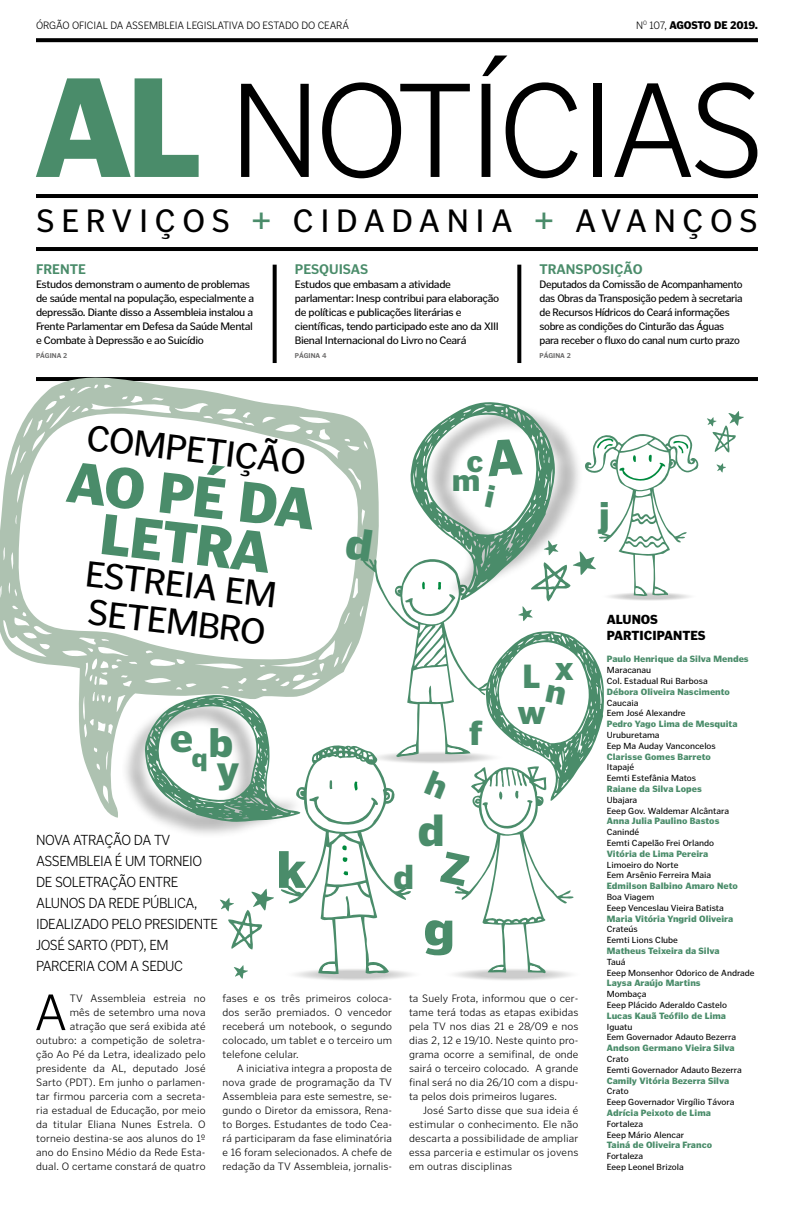
<style>
.page{position:relative;width:794px;height:1219px;background:#fff}
.page>*{position:absolute;margin:0;border:0;box-sizing:border-box;transform-origin:0 0}
.t1{font:300 138px "Poynter Gothic Text";letter-spacing:-.04em;color:#000}
.t2{font:900 57px/48.1px "Poynter Gothic Text";color:#4a8c6a;text-align:center}
.t3{font:300 52.5px "Poynter Gothic Text";color:#000}
.t4{font:900 51px "Poynter Gothic Text";color:#4a8c6a}
.t5{font:900 43.7px "Poynter Gothic Text";color:#4a8c6a}
.t6{font:900 40.1px/28.9px "Poynter Gothic Text";color:#4a8c6a;text-align:right}
.t7{font:37px/38px "Poynter Gothic Text";color:#000}
.t8{font:900 36.1px "Poynter Gothic Text";color:#4a8c6a}
.t9{font:900 33.7px "Poynter Gothic Text";color:#4a8c6a}
.t10{font:900 33.2px "Poynter Gothic Text";color:#4a8c6a}
.t11{font:33px "Poynter Gothic Text";letter-spacing:.2em;color:#000}
.t12{font:900 30.6px "Poynter Gothic Text";color:#4a8c6a}
.t13{font:300 15px/21px "Poynter Gothic Text";letter-spacing:-.03em;color:#000;scale:.96 1}
.t14{font:700 14px "Poynter Gothic Text";color:#4a8c6a}
.t15{font:900 13px/15.6px "Poynter Gothic Text";color:#000}
.t16{font:300 11px/14px "Poynter Gothic Text";letter-spacing:.015em;color:#000;text-align:justify}
.t17{font:11px/14px "Poynter Gothic Text";letter-spacing:-.03em;color:#000}
.t18{font:11px/14px "Poynter Gothic Text";letter-spacing:-.03em;color:#000;scale:.96 1}
.t19{font:300 11px "Poynter Gothic Text";letter-spacing:-.01em;color:#000}
.t20{font:900 11px "Poynter Gothic Text";letter-spacing:-.015em;color:#000}
.t21{font:9px/10.8px "Poynter Gothic Text";color:#000}
.t22{font:900 9px "Poynter Gothic Text";color:#4a8c6a}
.t23{font:700 7px "Poynter Gothic Text";color:#646363}
.s1{font-weight:300}
.s2{font-weight:900;font-size:139.8px;color:#4a8c6a}
.s3{color:#4a8c6a}
</style>
<div class="page">
<hr style="left:36px;top:247px;width:722px;height:4px;background:#000">
<hr style="left:36px;top:194px;width:722px;height:4px;background:#000">
<svg style="left:273px;top:265px;width:4px;height:98px"></svg>
<svg style="left:517px;top:265px;width:4px;height:98px"></svg>
<svg style="left:36px;top:38px;width:722px;height:4px;background:#0b0b0b"></svg>
<hr style="left:36px;top:377px;width:722px;height:4px;background:#000">
<svg style="left:0;top:377px;width:254px;height:441px"></svg>
<div style="left:120px;top:697px;width:183px;height:142px;background:#000;opacity:.28"></div>
<svg style="left:129px;top:401px;width:615px;height:579px"></svg>
<p class="t19" style="left:36px;top:19px;width:314px">ÓRGÃO OFICIAL DA ASSEMBLEIA LEGISLATIVA DO ESTADO DO CEARÁ</p>
<p class="t20" style="left:636px;top:19px;width:123px"><span class="s1">N</span><sup>0</sup> <span class="s1">107,</span> AGOSTO DE 2019.</p>
<h1 class="t1" style="left:34px;top:55px;width:732px"><span class="s2">AL</span> NOTÍCIAS</h1>
<h3 class="t11" style="left:36px;top:202px;width:723px">SERVIÇOS <span class="s3">+</span> CIDADANIA <span class="s3">+</span> AVANÇOS</h3>
<p class="t14" style="left:36px;top:261px;width:51px">FRENTE</p>
<p class="t17" style="left:36px;top:277px;width:220px">Estudos demonstram o aumento de problemas de saúde mental na população, especialmente a depressão. Diante disso a Assembleia instalou a Frente Parlamentar em Defesa da Saúde Mental e Combate à Depressão e ao Suicídio</p>
<p class="t23" style="left:36px;top:352px;width:33px">PÁGINA 2</p>
<p class="t14" style="left:295px;top:261px;width:75px">PESQUISAS</p>
<p class="t17" style="left:295px;top:277px;width:206px">Estudos que embasam a atividade parlamentar: Inesp contribui para elaboração de políticas e publicações literárias e científicas, tendo participado este ano da XIII Bienal Internacional do Livro no Ceará</p>
<p class="t23" style="left:295px;top:352px;width:33px">PÁGINA 4</p>
<p class="t14" style="left:539px;top:261px;width:105px">TRANSPOSIÇÃO</p>
<p class="t18" style="left:539px;top:277px;width:213px">Deputados da Comissão de Acompanhamento das Obras da Transposição pedem à secretaria de Recursos Hídricos do Ceará informações sobre as condições do Cinturão das Águas para receber o fluxo do canal num curto prazo</p>
<p class="t23" style="left:539px;top:352px;width:33px">PÁGINA 2</p>
<h3 class="t7" style="left:89px;top:419px;width:222px;rotate:6deg">COMPETIÇÃO</h3>
<h2 class="t2" style="left:71px;top:456px;width:251px;rotate:7deg">AO PÉ DA<br>LETRA</h2>
<h3 class="t7" style="left:87px;top:555px;width:194px;rotate:6deg">ESTREIA EM<br>SETEMBRO</h3>
<h3 class="t6" style="left:170px;top:726px;width:71px">e<sub>q</sub>b y</h3>
<h3 class="t12" style="left:466px;top:444px;width:19px">c</h3>
<h3 class="t12" style="left:452px;top:463px;width:30px">m</h3>
<h3 class="t9" style="left:469px;top:714px;width:15px">f</h3>
<h3 class="t10" style="left:522px;top:657px;width:20px">L</h3>
<h3 class="t10" style="left:517px;top:693px;width:30px">w</h3>
<h3 class="t10" style="left:555px;top:649px;width:20px">x</h3>
<h3 class="t5" style="left:417px;top:805px;width:29px">d</h3>
<h3 class="t13" style="left:36px;top:829px;width:191px">NOVA ATRAÇÃO DA TV<br>ASSEMBLEIA É UM TORNEIO<br>DE SOLETRAÇÃO ENTRE<br>ALUNOS DA REDE PÚBLICA,<br>IDEALIZADO PELO PRESIDENTE<br>JOSÉ SARTO (PDT), EM<br>PARCERIA COM A SEDUC</h3>
<h3 class="t3" style="left:34px;top:984px;width:34px">A</h3>
<h3 class="t4" style="left:276px;top:840px;width:32px">k</h3>
<h3 class="t9" style="left:393px;top:858px;width:23px">d</h3>
<h3 class="t4" style="left:423px;top:899px;width:33px">g</h3>
<p class="t16" style="left:36px;top:991px;width:171px;text-align:right">TV Assembleia estreia no<br>mês de setembro uma nova atração que será exibida até outubro: a competição de soletra&shy;ção Ao Pé da Letra, idealizado pelo presidente da AL, deputado José<br>Sarto (PDT). Em junho o parlamen&shy;tar firmou parceria com a secreta&shy;ria estadual de Educação, por meio da titular Eliana Nunes Estrela. O torneio destina-se aos alunos do 1º ano do Ensino Médio da Rede Esta&shy;dual. O certame constará de quatro</p>
<p class="t16" style="left:223px;top:991px;width:171px">fases e os três primeiros coloca&shy;dos serão premiados. O vencedor receberá um notebook, o segundo colocado, um tablet e o terceiro um telefone celular.</p>
<p class="t16" style="left:409px;top:991px;width:171px">ta Suely Frota, informou que o cer&shy;tame terá todas as etapas exibidas pela TV nos dias 21 e 28/09 e nos dias 2, 12 e 19/10. Neste quinto pro&shy;grama ocorre a semifinal, de onde sairá o terceiro colocado. A grande final será no dia 26/10 com a dispu&shy;ta pelos dois primeiros lugares.</p>
<p class="t16" style="left:409px;top:1103px;width:171px;text-indent:14px">José Sarto disse que sua ideia é estimular o conhecimento. Ele não descarta a possibilidade de ampliar essa parceria e estimular os jovens em outras disciplinas</p>
<p class="t16" style="left:223px;top:1061px;width:171px;text-indent:14px">A iniciativa integra a proposta de nova grade de programação da TV Assembleia para este semestre, se&shy;gundo o Diretor da emissora, Rena&shy;to Borges. Estudantes de todo Cea&shy;rá participaram da fase eliminatória e 16 foram selecionados. A chefe de redação da TV Assembleia, jornalis-</p>
<h3 class="t8" style="left:598px;top:494px;width:13px">j</h3>
<p class="t15" style="left:607px;top:612px;width:100px">ALUNOS<br>PARTICIPANTES</p>
<p class="t22" style="left:607px;top:654px;width:143px">Paulo Henrique da Silva Mendes</p>
<p class="t21" style="left:607px;top:665px;width:102px">Maracanau<br>Col. Estadual Rui Barbosa</p>
<p class="t22" style="left:607px;top:686px;width:125px">Débora Oliveira Nascimento</p>
<p class="t21" style="left:607px;top:697px;width:80px">Caucaia<br>Eem José Alexandre</p>
<p class="t22" style="left:607px;top:719px;width:132px">Pedro Yago Lima de Mesquita</p>
<p class="t21" style="left:607px;top:730px;width:110px">Uruburetama<br>Eep Ma Auday Vanconcelos</p>
<p class="t22" style="left:607px;top:751px;width:105px">Clarisse Gomes Barreto</p>
<p class="t21" style="left:607px;top:762px;width:91px">Itapajé<br>Eemti Estefânia Matos</p>
<p class="t22" style="left:607px;top:784px;width:96px">Raiane da Silva Lopes</p>
<p class="t21" style="left:607px;top:794px;width:124px">Ubajara<br>Eeep Gov. Waldemar Alcântara</p>
<p class="t22" style="left:607px;top:816px;width:114px">Anna Julia Paulino Bastos</p>
<p class="t21" style="left:607px;top:827px;width:109px">Canindé<br>Eemti Capelão Frei Orlando</p>
<p class="t22" style="left:607px;top:848px;width:103px">Vitória de Lima Pereira</p>
<p class="t21" style="left:607px;top:859px;width:106px">Limoeiro do Norte<br>Eem Arsênio Ferreira Maia</p>
<p class="t22" style="left:607px;top:881px;width:132px">Edmilson Balbino Amaro Neto</p>
<p class="t21" style="left:607px;top:892px;width:119px">Boa Viagem<br>Eeep Venceslau Vieira Batista</p>
<p class="t22" style="left:607px;top:913px;width:128px">Maria Vitória Yngrid Oliveira</p>
<p class="t21" style="left:607px;top:924px;width:73px">Crateús<br>Eemti Lions Clube</p>
<p class="t22" style="left:607px;top:946px;width:114px">Matheus Teixeira da Silva</p>
<p class="t21" style="left:607px;top:956px;width:149px">Tauá<br>Eeep Monsenhor Odorico de Andrade</p>
<p class="t22" style="left:607px;top:978px;width:95px">Laysa Araújo Martins</p>
<p class="t21" style="left:607px;top:989px;width:122px">Mombaça<br>Eeep Plácido Aderaldo Castelo</p>
<p class="t22" style="left:607px;top:1010px;width:121px">Lucas Kauã Teófilo de Lima</p>
<p class="t21" style="left:607px;top:1021px;width:131px">Iguatu<br>Eem Governador Adauto Bezerra</p>
<p class="t22" style="left:607px;top:1043px;width:129px">Andson Germano Vieira Silva</p>
<p class="t21" style="left:607px;top:1054px;width:136px">Crato<br>Eemti Governador Adauto Bezerra</p>
<p class="t22" style="left:607px;top:1075px;width:124px">Camily Vitória Bezerra Silva</p>
<p class="t21" style="left:607px;top:1086px;width:129px">Crato<br>Eeep Governador Virgílio Távora</p>
<p class="t22" style="left:607px;top:1108px;width:106px">Adrícia Peixoto de Lima</p>
<p class="t21" style="left:607px;top:1118px;width:79px">Fortaleza<br>Eeep Mário Alencar</p>
<p class="t22" style="left:607px;top:1140px;width:107px">Tainá de Oliveira Franco</p>
<p class="t21" style="left:607px;top:1151px;width:78px">Fortaleza<br>Eeep Leonel Brizola</p>
</div>
